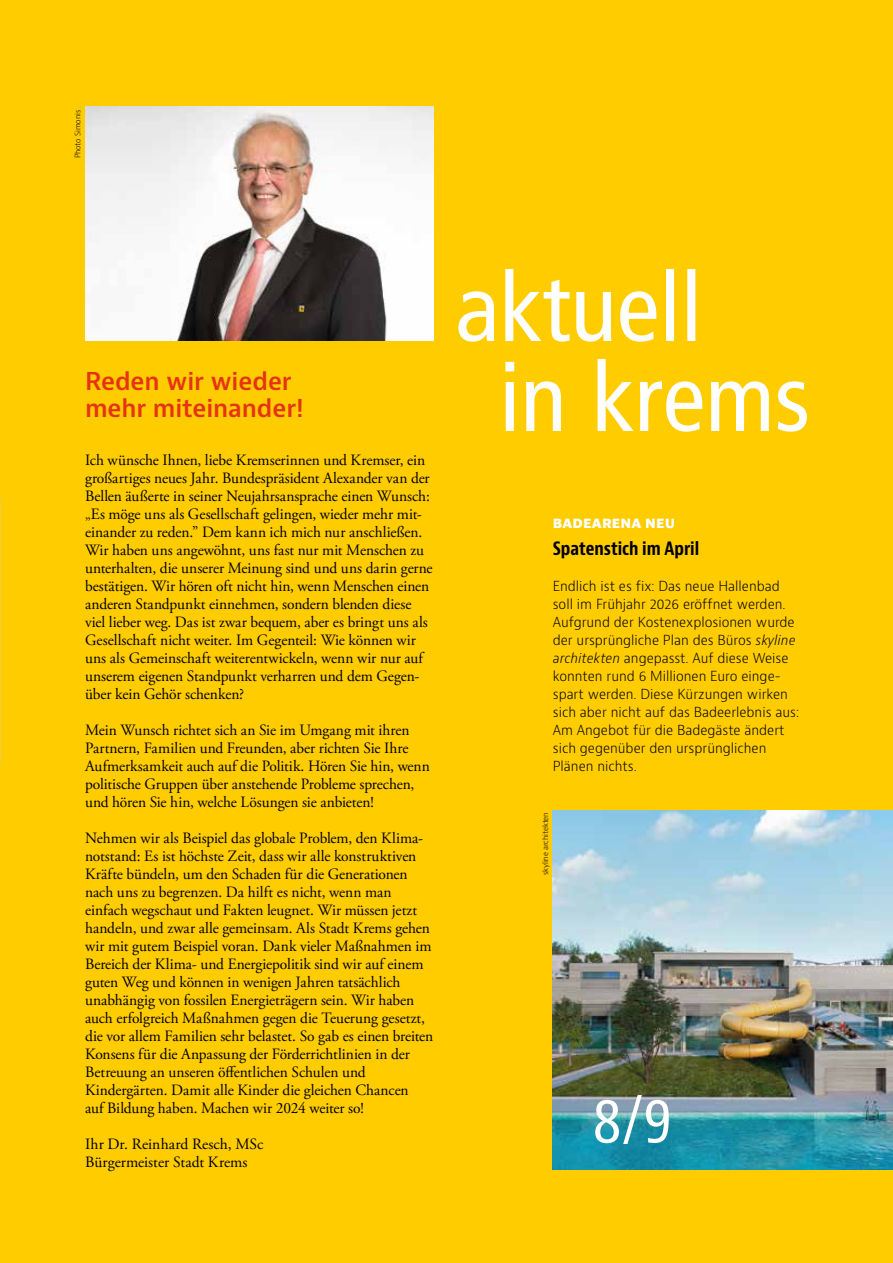
<style>
.page{position:relative;width:893px;height:1263px;background:#fc0}
.page>*{position:absolute;margin:0;border:0;box-sizing:border-box;transform-origin:0 0}
.t1{font:condensed 61.5px "Bernino Sans";color:#fff}
.t2{font:600 24px/27px "Bernino Sans";letter-spacing:-.005em;color:#e63312}
.t3{font:700 condensed 18px "Bernino Sans";letter-spacing:-.005em;color:#000}
.t4{font:15.75px/18px "Adobe Garamond Pro";letter-spacing:-.005em;color:#000}
.t5{font:300 13.5px/18px "Bernino Sans";color:#000}
.t6{font:800 13.5px "Bernino Sans";letter-spacing:.01em;color:#fff}
.t7{font:300 7.5px "Bernino Sans";letter-spacing:-.01em;color:#000}
.s1{font-style:italic}
</style>
<div class="page">
<img style="left:85px;top:106px;width:349px;height:234px">
<svg style="left:505px;top:359px;width:302px;height:73px"></svg>
<svg style="left:458px;top:269px;width:237px;height:73px"></svg>
<img style="left:553px;top:810px;width:340px;height:359px">
<p class="t7" style="left:73px;top:158px;width:50px;rotate:-90deg">Photo Simonis</p>
<h2 class="t2" style="left:85px;top:368px;width:220px">Reden wir wieder mehr miteinander!</h2>
<p class="t4" style="left:85px;top:452px;width:349px">Ich wünsche Ihnen, liebe Kremserinnen und Kremser, ein großartiges neues Jahr. Bundespräsident Alexander van der Bellen äußerte in seiner Neujahrsansprache einen Wunsch: „Es möge uns als Gesellschaft gelingen, wieder mehr mit&shy;einander zu reden.” Dem kann ich mich nur anschließen.<br>Wir haben uns angewöhnt, uns fast nur mit Menschen zu unterhalten, die unserer Meinung sind und uns darin gerne bestätigen. Wir hören oft nicht hin, wenn Menschen einen anderen Standpunkt einnehmen, sondern blenden diese viel lieber weg. Das ist zwar bequem, aber es bringt uns als Gesellschaft nicht weiter. Im Gegenteil: Wie können wir uns als Gemeinschaft weiterentwickeln, wenn wir nur auf unserem eigenen Standpunkt verharren und dem Gegen&shy;über kein Gehör schenken?</p>
<p class="t4" style="left:85px;top:722px;width:346px">Mein Wunsch richtet sich an Sie im Umgang mit ihren Partnern, Familien und Freunden, aber richten Sie Ihre Aufmerksamkeit auch auf die Politik. Hören Sie hin, wenn politische Gruppen über anstehende Probleme sprechen, und hören Sie hin, welche Lösungen sie anbieten!</p>
<p class="t4" style="left:85px;top:830px;width:350px">Nehmen wir als Beispiel das globale Problem, den Klima&shy;notstand: Es ist höchste Zeit, dass wir alle konstruktiven Kräfte bündeln, um den Schaden für die Generationen nach uns zu begrenzen. Da hilft es nicht, wenn man einfach wegschaut und Fakten leugnet. Wir müssen jetzt handeln, und zwar alle gemeinsam. Als Stadt Krems gehen wir mit gutem Beispiel voran. Dank vieler Maßnahmen im Bereich der Klima- und Energiepolitik sind wir auf einem guten Weg und können in wenigen Jahren tatsächlich unabhängig von fossilen Energieträgern sein. Wir haben auch erfolgreich Maßnahmen gegen die Teuerung gesetzt, die vor allem Familien sehr belastet. So gab es einen breiten Konsens für die Anpassung der Förderrichtlinien in der Betreuung an unseren öffentlichen Schulen und Kindergärten. Damit alle Kinder die gleichen Chancen<br>auf Bildung haben. Machen wir 2024 weiter so!</p>
<p class="t4" style="left:85px;top:1136px;width:180px">Ihr Dr. Reinhard Resch, MSc<br>Bürgermeister Stadt Krems</p>
<p class="t6" style="left:553px;top:514px;width:124px">BADEARENA NEU</p>
<p class="t3" style="left:553px;top:538px;width:148px">Spatenstich im April</p>
<p class="t5" style="left:553px;top:578px;width:248px">Endlich ist es fix: Das neue Hallenbad soll im Frühjahr 2026 eröffnet werden.<br>Aufgrund der Kostenexplosionen wurde der ursprüngliche Plan des Büros <span class="s1">skyline architekten</span> angepasst. Auf diese Weise konnten rund 6 Millionen Euro einge&shy;spart werden. Diese Kürzungen wirken sich aber nicht auf das Badeerlebnis aus:<br>Am Angebot für die Badegäste ändert sich gegenüber den ursprünglichen Plänen nichts.</p>
<p class="t7" style="left:540px;top:875px;width:65px;rotate:-90deg">skyline architekten</p>
<h1 class="t1" style="left:592px;top:1082px;width:82px">8/9</h1>
</div>
